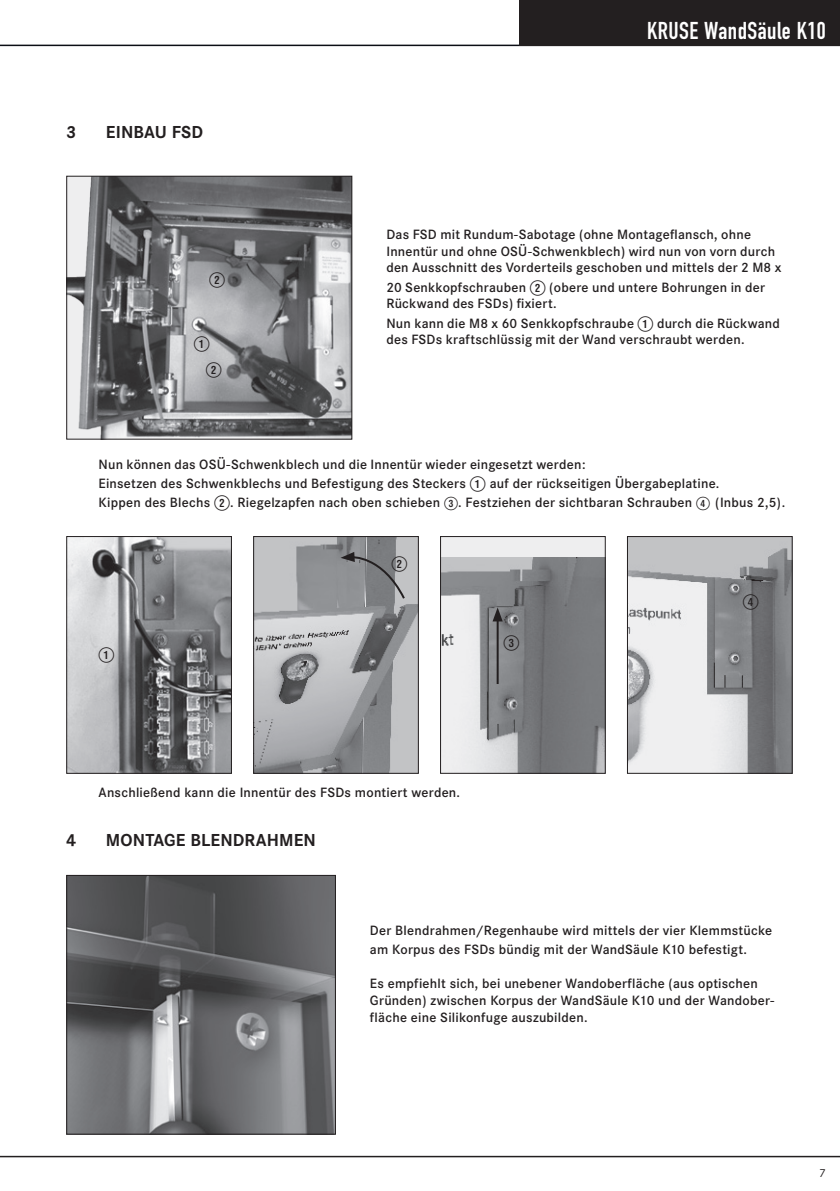
<style>
.page{position:relative;width:840px;height:1191px;background:#fff}
.page>*{position:absolute;margin:0;border:0;box-sizing:border-box;transform-origin:0 0}
.t1{font:24px "DIN Engschrift";letter-spacing:.02em;color:#fff}
.t2{font:700 18px "Corporate S";color:#231f20}
.t3{font:16px "Numerics P01";color:#231f20}
.t4{font:600 14px/16.8px "Corporate S";letter-spacing:.015em;color:#231f20}
.t5{font:12px "Corporate S";color:#231f20}
.s1{font-family:"Numerics P01";font-weight:400;font-size:16px}
.s2{font-family:"Numerics P01";font-weight:400}
</style>
<div class="page">
<hr style="left:0;top:45px;width:839px;height:1px;background:#0b0e15">
<div style="left:519px;top:0;width:320px;height:45px;background:#231f20"></div>
<hr style="left:0;top:1155px;width:839px;height:2px;background:#231f20">
<img style="left:68px;top:877px;width:266px;height:255px">
<div style="left:66px;top:875px;width:270px;height:259px;border:1px solid #231f20"></div>
<div style="left:440px;top:536px;width:165px;height:237px;background:#eeeeef"></div>
<img style="left:442px;top:557px;width:161px;height:215px">
<div style="left:440px;top:536px;width:165px;height:238px;border:1px solid #231f20"></div>
<hr style="left:496px;top:618px;width:2px;height:66px;background:#231f20">
<svg style="left:492px;top:607px;width:10px;height:14px"></svg>
<img style="left:68px;top:538px;width:162px;height:234px">
<div style="left:66px;top:536px;width:166px;height:238px;border:1px solid #231f20"></div>
<img style="left:68px;top:178px;width:282px;height:259px">
<div style="left:66px;top:176px;width:286px;height:263px;border:1px solid #231f20"></div>
<img style="left:255px;top:538px;width:161px;height:234px">
<div style="left:253px;top:536px;width:165px;height:238px;border:1px solid #231f20"></div>
<svg style="left:340px;top:552px;width:66px;height:49px;background:#87898b"></svg>
<img style="left:628px;top:538px;width:162px;height:234px">
<div style="left:626px;top:536px;width:166px;height:238px;border:1px solid #231f20"></div>
<p class="t2" style="left:66px;top:122px;width:12px">3</p>
<p class="t2" style="left:106px;top:122px;width:99px">EINBAU FSD</p>
<p class="t3" style="left:209px;top:272px;width:17px">W</p>
<p class="t3" style="left:194px;top:336px;width:17px">Q</p>
<p class="t3" style="left:206px;top:362px;width:17px">W</p>
<h1 class="t1" style="left:646px;top:16px;width:180px">KRUSE WandSäule K10</h1>
<p class="t4" style="left:386px;top:226px;width:396px">Das FSD mit Rundum-Sabotage (ohne Montageflansch, ohne<br>Innentür und ohne OSÜ-Schwenkblech) wird nun von vorn durch den Ausschnitt des Vorderteils geschoben und mittels der 2 M8 x</p>
<p class="t4" style="left:386px;top:279px;width:380px">20 Senkkopfschrauben <span class="s1">W</span> (obere und untere Bohrungen in der<br>Rückwand des FSDs) fixiert.</p>
<p class="t4" style="left:386px;top:315px;width:395px">Nun kann die M8 x 60 Senkkopfschraube <span class="s1">Q</span> durch die Rückwand des FSDs kraftschlüssig mit der Wand verschraubt werden.</p>
<p class="t4" style="left:98px;top:454px;width:688px;line-height:19.2px">Nun können das OSÜ-Schwenkblech und die Innentür wieder eingesetzt werden:<br>Einsetzen des Schwenkblechs und Befestigung des Steckers <span class="s1">Q</span> auf der rückseitigen Übergabeplatine.<br>Kippen des Blechs <span class="s1">W</span>. Riegelzapfen nach oben schieben <span class="s2">E</span>. Festziehen der sichtbaran Schrauben <span class="s2">R</span> (Inbus 2,5).</p>
<p class="t3" style="left:98px;top:647px;width:17px">Q</p>
<p class="t3" style="left:391px;top:556px;width:17px">W</p>
<p class="t3" style="left:503px;top:635px;width:17px">E</p>
<p class="t4" style="left:98px;top:784px;width:363px">Anschließend kann die Innentür des FSDs montiert werden.</p>
<p class="t2" style="left:66px;top:830px;width:12px">4</p>
<p class="t2" style="left:106px;top:830px;width:211px">MONTAGE BLENDRAHMEN</p>
<p class="t3" style="left:742px;top:594px;width:17px">R</p>
<p class="t4" style="left:370px;top:921px;width:403px;line-height:19.2px">Der Blendrahmen/Regenhaube wird mittels der vier Klemmstücke am Korpus des FSDs bündig mit der WandSäule K10 befestigt.</p>
<p class="t4" style="left:370px;top:975px;width:405px">Es empfiehlt sich, bei unebener Wandoberfläche (aus optischen<br>Gründen) zwischen Korpus der WandSäule K10 und der Wandober&shy;fläche eine Silikonfuge auszubilden.</p>
<p class="t5" style="left:818px;top:1166px;width:8px">7</p>
</div>
